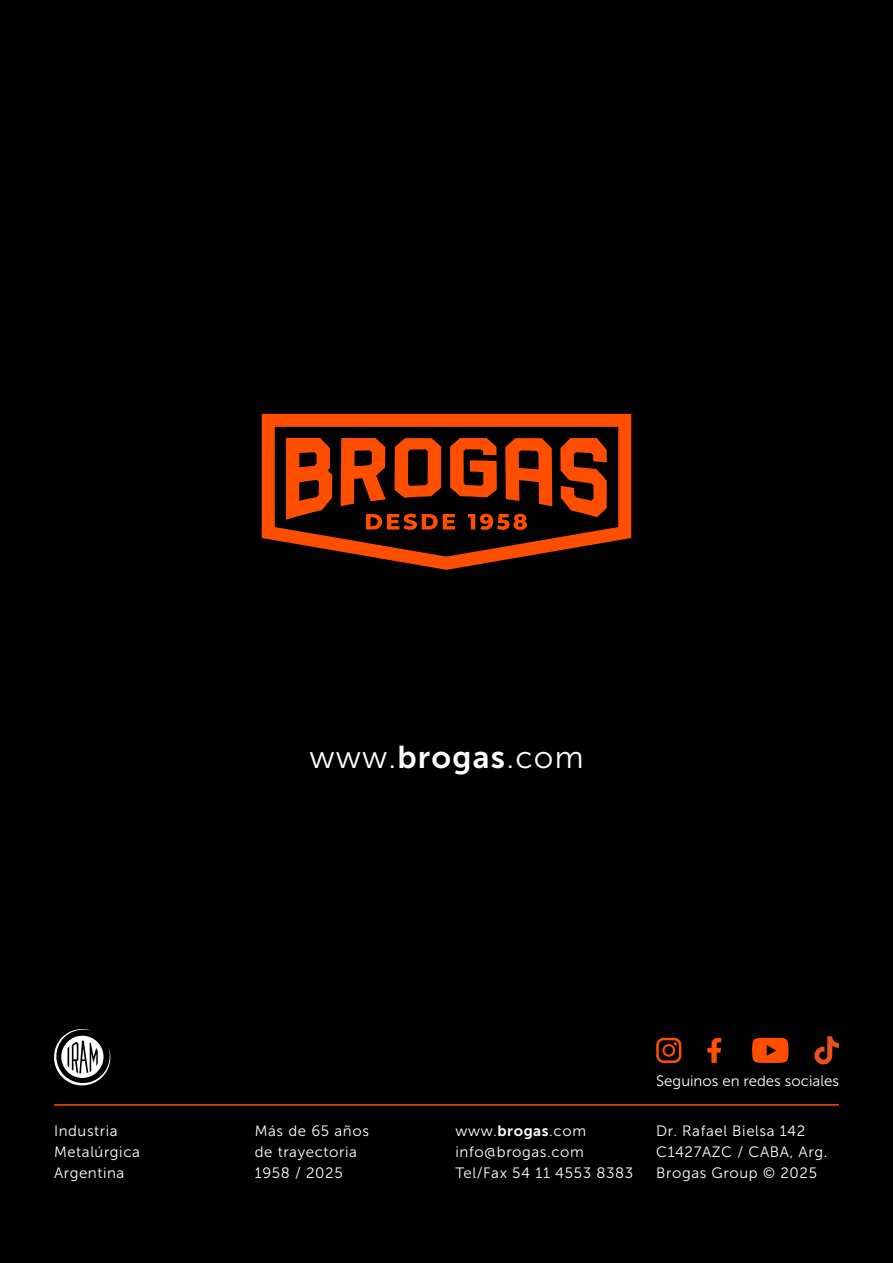
<style>
.page{position:relative;width:893px;height:1263px;background:#000}
.page>*{position:absolute;margin:0;border:0;box-sizing:border-box;transform-origin:0 0}
.t1{font:31.5px "Museo Sans 300";letter-spacing:.04em;color:#fff}
.t2{font:15px/21px "Museo Sans 300";letter-spacing:.04em;color:#fff}
.t3{font:15px "Museo Sans 300";color:#fff}
.s1{font-family:"Museo Sans 700"}
</style>
<div class="page">
<hr style="left:54px;top:1104px;width:785px;height:2px;background:#ff4e00">
<svg style="left:656px;top:1038px;width:25px;height:25px"></svg>
<svg style="left:707px;top:1038px;width:14px;height:25px"></svg>
<svg style="left:752px;top:1038px;width:37px;height:25px"></svg>
<svg style="left:262px;top:414px;width:369px;height:156px"></svg>
<svg style="left:286px;top:438px;width:46px;height:82px"></svg>
<svg style="left:341px;top:438px;width:45px;height:68px"></svg>
<svg style="left:394px;top:438px;width:47px;height:60px"></svg>
<svg style="left:450px;top:438px;width:47px;height:59px"></svg>
<svg style="left:505px;top:438px;width:47px;height:68px"></svg>
<svg style="left:560px;top:438px;width:47px;height:79px"></svg>
<svg style="left:366px;top:514px;width:89px;height:16px"></svg>
<svg style="left:468px;top:514px;width:59px;height:16px"></svg>
<svg style="left:814px;top:1036px;width:25px;height:29px"></svg>
<svg style="left:54px;top:1029px;width:57px;height:57px"></svg>
<h1 class="t1" style="left:309px;top:740px;width:276px">www.<span class="s1">brogas</span>.com</h1>
<p class="t3" style="left:656px;top:1072px;width:184px">Seguinos en redes sociales</p>
<p class="t2" style="left:54px;top:1120px;width:87px">Industria<br>Metalúrgica<br>Argentina</p>
<p class="t2" style="left:255px;top:1120px;width:116px">Más de 65 años de trayectoria<br>1958 / 2025</p>
<p class="t2" style="left:656px;top:1120px;width:173px">Dr. Rafael Bielsa 142<br>C1427AZC / CABA, Arg.<br>Brogas Group © 2025</p>
<p class="t2" style="left:455px;top:1120px;width:179px">www.<span class="s1">brogas</span>.com info@brogas.com<br>Tel/Fax 54 11 4553 8383</p>
</div>
